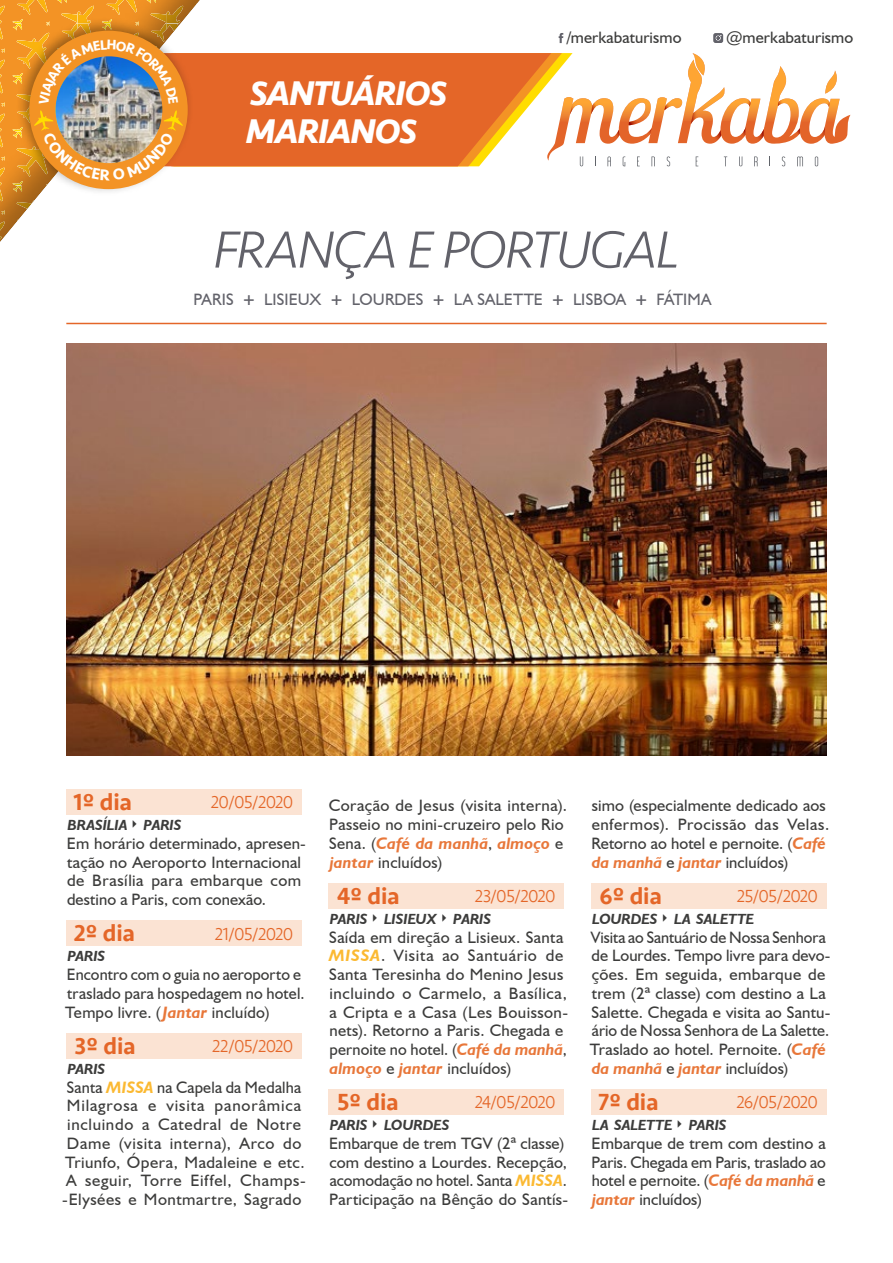
<style>
.page{position:relative;width:893px;height:1263px;background:#fff}
.page>*{position:absolute;margin:0;border:0;box-sizing:border-box;transform-origin:0 0}
.t1{font:italic 300 54px "Seravek";letter-spacing:-.035em;color:#62626a}
.t2{font:italic 700 35.25px/37.5px "Seravek";letter-spacing:-.035em;color:#fff}
.t3{font:500 24px "Seravek";letter-spacing:-.01em;color:#e46628}
.t4{font:300 18px "Seravek";letter-spacing:-.04em;color:#e46628}
.t5{font:16.5px/18.8px "Humanist 521 BT";letter-spacing:.015em;color:#3c3c3b}
.t6{font:16.5px/18.8px "Humanist 521 BT";letter-spacing:.035em;color:#3c3c3b;text-align:center}
.t7{font:16.5px "Humanist 521 BT";letter-spacing:.005em;color:#62626a}
.t8{font:italic 700 14.7px "Humanist 521 BT";letter-spacing:-.005em;color:#3c3c3b}
.s1{font-weight:700}
.s2{font-weight:700;font-style:italic;color:#e8773a}
.s3{font-weight:700;font-style:italic;color:#fbb932}
</style>
<div class="page">
<div style="left:0;top:0;width:343px;height:290px;background:#000;opacity:.35"></div>
<hr style="left:66px;top:323px;width:761px;height:1px;background:#e46628">
<img style="left:66px;top:343px;width:761px;height:412px">
<div style="left:16px;top:17px;width:178px;height:179px;background:#000;opacity:.36"></div>
<div style="left:66px;top:789px;width:236px;height:25px;background:#fbe3d3"></div>
<div style="left:66px;top:920px;width:236px;height:26px;background:#fbe3d3"></div>
<div style="left:66px;top:1033px;width:236px;height:25px;background:#fbe3d3"></div>
<div style="left:329px;top:883px;width:235px;height:25px;background:#fbe3d3"></div>
<div style="left:329px;top:1089px;width:235px;height:25px;background:#fbe3d3"></div>
<div style="left:591px;top:883px;width:236px;height:25px;background:#fbe3d3"></div>
<div style="left:591px;top:1089px;width:236px;height:25px;background:#fbe3d3"></div>
<svg style="left:13px;top:0;width:837px;height:192px"></svg>
<h2 class="t2" style="left:246px;top:74px;width:202px">SANTUÁRIOS<br>MARIANOS</h2>
<p class="t5" style="left:567px;top:28px;width:116px">/merkabaturismo</p>
<p class="t5" style="left:726px;top:28px;width:129px">@merkabaturismo</p>
<h1 class="t1" style="left:213px;top:218px;width:468px">FRANÇA E PORTUGAL</h1>
<p class="t7" style="left:193px;top:289px;width:519px">PARIS <span class="s1">+</span> LISIEUX <span class="s1">+</span> LOURDES <span class="s1">+</span> LA SALETTE <span class="s1">+</span> LISBOA <span class="s1">+</span> FÁTIMA</p>
<h3 class="t3" style="left:73px;top:787px;width:60px">1º dia</h3>
<p class="t4" style="left:211px;top:792px;width:84px">20/05/2020</p>
<p class="t8" style="left:67px;top:816px;width:116px">BRASÍLIA PARIS</p>
<p class="t5" style="left:67px;top:833px;width:240px">Em horário determinado, apresen&shy;tação no Aeroporto Internacional de Brasília para embarque com destino a Paris, com conexão.</p>
<h3 class="t3" style="left:74px;top:918px;width:63px">2º dia</h3>
<p class="t4" style="left:215px;top:923px;width:80px">21/05/2020</p>
<p class="t8" style="left:67px;top:947px;width:39px">PARIS</p>
<p class="t5" style="left:65px;top:965px;width:241px">Encontro com o guia no aeroporto e traslado para hospedagem no hotel.<br>Tempo livre. (<span class="s2">Jantar</span> incluído)</p>
<h3 class="t3" style="left:74px;top:1031px;width:63px">3º dia</h3>
<p class="t4" style="left:212px;top:1035px;width:83px">22/05/2020</p>
<p class="t8" style="left:67px;top:1060px;width:39px">PARIS</p>
<p class="t6" style="left:62px;top:1077px;width:245px">Santa <span class="s3">MISSA</span> na Capela da Medalha<br>Milagrosa e visita panorâmica incluindo a Catedral de Notre<br>Dame (visita interna), Arco do<br>Triunfo, Ópera, Madaleine e etc.<br>A seguir, Torre Eiffel, Champs--Elysées e Montmartre, Sagrado</p>
<p class="t5" style="left:329px;top:796px;width:240px">Coração de Jesus (visita interna).<br>Passeio no mini-cruzeiro pelo Rio<br>Sena. (<span class="s2">Café da manhã</span>, <span class="s2">almoço</span> e <span class="s2">jantar</span> incluídos)</p>
<h3 class="t3" style="left:337px;top:881px;width:65px">4º dia</h3>
<p class="t4" style="left:475px;top:885px;width:82px">23/05/2020</p>
<p class="t8" style="left:330px;top:910px;width:163px">PARIS LISIEUX PARIS</p>
<p class="t5" style="left:329px;top:927px;width:241px">Saída em direção a Lisieux. Santa<br><span class="s3">MISSA</span>. Visita ao Santuário de<br>Santa Teresinha do Menino Jesus incluindo o Carmelo, a Basílica, a Cripta e a Casa (Les Bouisson&shy;nets). Retorno a Paris. Chegada e pernoite no hotel. (<span class="s2">Café da manhã</span>, <span class="s2">almoço</span> e <span class="s2">jantar</span> incluídos)</p>
<h3 class="t3" style="left:337px;top:1087px;width:63px">5º dia</h3>
<p class="t4" style="left:475px;top:1092px;width:82px">24/05/2020</p>
<p class="t8" style="left:330px;top:1116px;width:121px">PARIS LOURDES</p>
<p class="t5" style="left:329px;top:1133px;width:241px">Embarque de trem TGV (2ª classe) com destino a Lourdes. Recepção, acomodação no hotel. Santa <span class="s3">MISSA</span>.<br>Participação na Bênção do Santís-</p>
<p class="t5" style="left:592px;top:796px;width:239px">simo (especialmente dedicado aos enfermos). Procissão das Velas.<br>Retorno ao hotel e pernoite. (<span class="s2">Café da manhã</span> e <span class="s2">jantar</span> incluídos)</p>
<h3 class="t3" style="left:600px;top:881px;width:64px">6º dia</h3>
<p class="t4" style="left:737px;top:885px;width:83px">25/05/2020</p>
<p class="t8" style="left:592px;top:910px;width:164px">LOURDES LA SALETTE</p>
<p class="t5" style="left:590px;top:927px;width:242px">Visita ao Santuário de Nossa Senhora de Lourdes. Tempo livre para devo&shy;ções. Em seguida, embarque de trem (2ª classe) com destino a La Salette. Chegada e visita ao Santu&shy;ário de Nossa Senhora de La Salette.<br>Traslado ao hotel. Pernoite. (<span class="s2">Café da manhã</span> e <span class="s2">jantar</span> incluídos)</p>
<h3 class="t3" style="left:598px;top:1087px;width:62px">7º dia</h3>
<p class="t4" style="left:736px;top:1092px;width:83px">26/05/2020</p>
<p class="t8" style="left:592px;top:1116px;width:136px">LA SALETTE PARIS</p>
<p class="t5" style="left:591px;top:1133px;width:236px;text-align:justify">Embarque de trem com destino a Paris. Chegada em Paris, traslado ao hotel e pernoite. (<span class="s2">Café da manhã</span> e <span class="s2">jantar</span> incluídos)</p>
</div>
